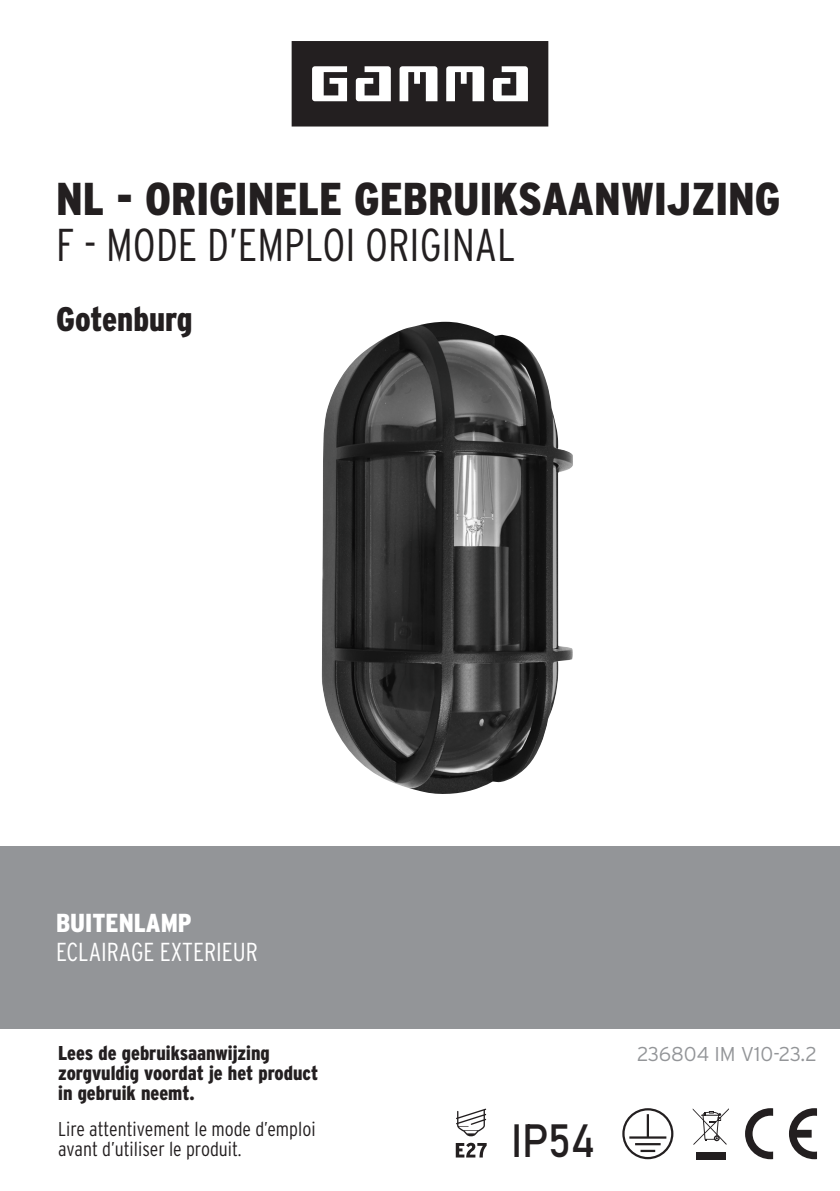
<style>
.page{position:relative;width:840px;height:1191px;background:#fff}
.page>*{position:absolute;margin:0;border:0;box-sizing:border-box;transform-origin:0 0}
.Omschrijving_symbole{font:900 condensed 46px "Interstate";color:#231f20}
.Omschrijving_symbole-2{font:300 condensed 46px "Interstate";color:#231f20}
.Omschrijving_symbole-3{font:46px "Bahnschrift";color:#231f20;scale:.94 1}
.Omschrijving_symbole-4{font:900 condensed 34px "Interstate";color:#231f20}
.Omschrijving_symbole-5{font:300 condensed 26px "Interstate";color:#fff}
.Omschrijving_symbole-6{font:900 condensed 26px "Interstate";color:#fff}
.Omschrijving_symbole-7{font:900 condensed 20px/20px "Interstate";color:#231f20}
.Omschrijving_symbole-8{font:300 condensed 20px/20px "Interstate";color:#231f20}
.Omschrijving_symbole-9{font:300 20px "Interstate";color:#939598}
</style>
<div class="page">
<svg style="left:291px;top:41px;width:257px;height:85px"></svg>
<div style="left:0;top:846px;width:839px;height:182px;background:#939598"></div>
<svg style="left:745px;top:1108px;width:27px;height:51px"></svg>
<svg style="left:789px;top:1108px;width:27px;height:51px"></svg>
<div style="left:695px;top:1152px;width:30px;height:7px;background:#231f20"></div>
<svg style="left:692px;top:1108px;width:36px;height:36px"></svg>
<img style="left:321px;top:322px;width:252px;height:472px">
<svg style="left:622px;top:1108px;width:51px;height:51px"></svg>
<hr style="left:646px;top:1114px;width:2px;height:23px;background:#231f20">
<hr style="left:629px;top:1136px;width:37px;height:2px;background:#231f20">
<hr style="left:634px;top:1143px;width:26px;height:2px;background:#231f20">
<hr style="left:640px;top:1149px;width:14px;height:3px;background:#231f20">
<svg style="left:455px;top:1108px;width:31px;height:49px"></svg>
<p class="Omschrijving_symbole" style="left:56px;top:173px;width:725px">NL - ORIGINELE GEBRUIKSAANWIJZING</p>
<p class="Omschrijving_symbole-2" style="left:56px;top:219px;width:461px">F - MODE D’EMPLOI ORIGINAL</p>
<p class="Omschrijving_symbole-4" style="left:56px;top:301px;width:138px">Gotenburg</p>
<p class="Omschrijving_symbole-6" style="left:56px;top:909px;width:137px">BUITENLAMP</p>
<p class="Omschrijving_symbole-5" style="left:56px;top:937px;width:203px">ECLAIRAGE EXTERIEUR</p>
<p class="Omschrijving_symbole-7" style="left:58px;top:1043px;width:261px">Lees de gebruiksaanwijzing zorgvuldig voordat je het product in gebruik neemt.</p>
<p class="Omschrijving_symbole-8" style="left:58px;top:1119px;width:259px">Lire attentivement le mode d’emploi avant d’utiliser le produit.</p>
<p class="Omschrijving_symbole-3" style="left:510px;top:1112px;width:91px">IP54</p>
<p class="Omschrijving_symbole-9" style="left:636px;top:1042px;width:181px">236804 IM V10-23.2</p>
</div>
